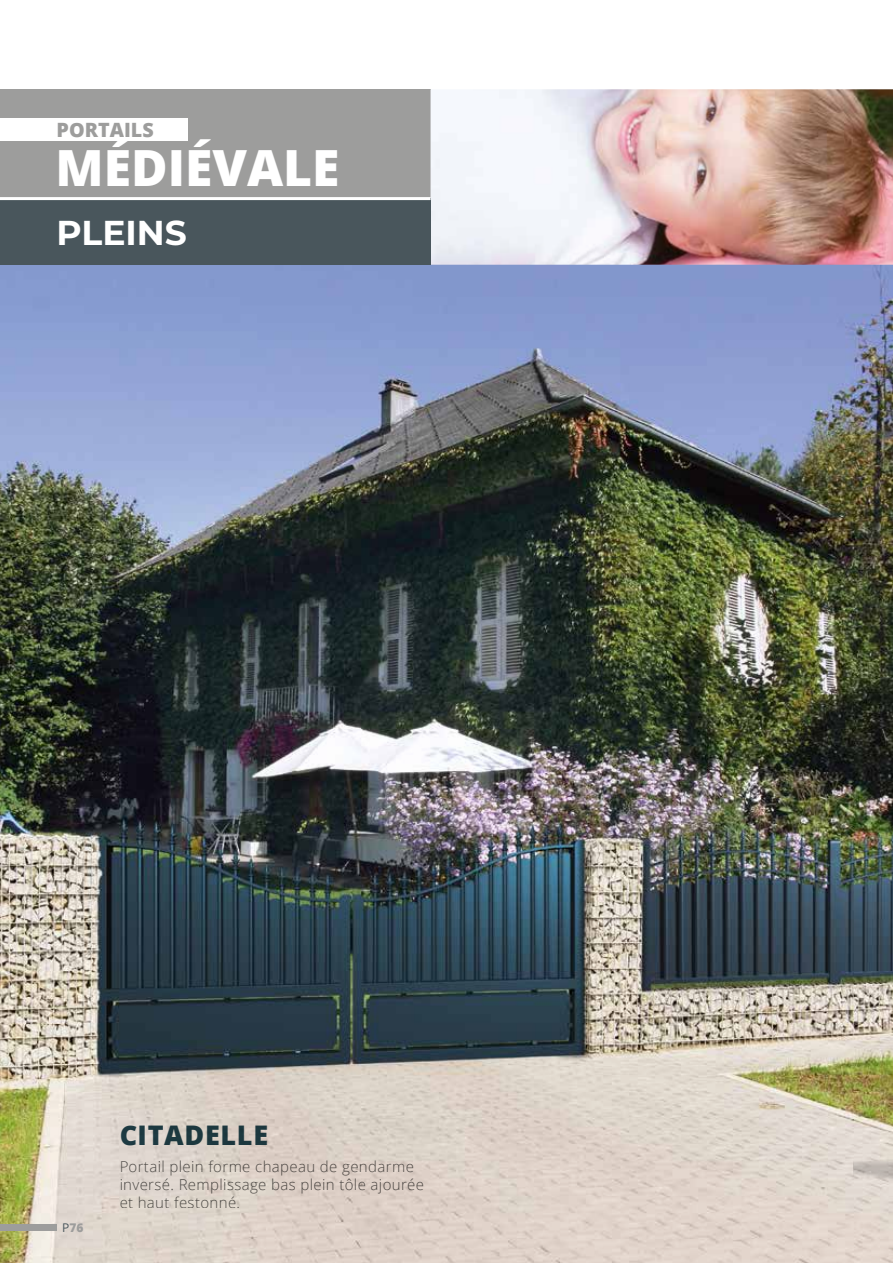
<style>
.page{position:relative;width:893px;height:1263px;background:#fff}
.page>*{position:absolute;margin:0;border:0;box-sizing:border-box;transform-origin:0 0}
.t1{font:800 49.8px "Open Sans";color:#fff}
.t2{font:700 34.5px "Montserrat";color:#fff}
.t3{font:800 27px "Open Sans";letter-spacing:.025em;color:#224652}
.t4{font:800 19.65px "Open Sans";color:#9d9d9c}
.t5{font:300 15px/18px "Open Sans";letter-spacing:.025em;color:#575756}
.t6{font:800 12px "Open Sans";color:#9d9d9c}
.s1{font-weight:400;color:#49565c}
</style>
<div class="page">
<img style="left:0;top:265px;width:893px;height:998px">
<div style="left:0;top:1224px;width:57px;height:7px;background:#9d9d9c"></div>
<div style="left:0;top:89px;width:431px;height:125px;background:#9d9d9c"></div>
<div style="left:0;top:118px;width:188px;height:22px;background:#fff"></div>
<img style="left:431px;top:89px;width:462px;height:176px">
<img style="left:854px;top:783px;width:39px;height:426px">
<div style="left:0;top:199px;width:431px;height:66px;background:#49565c"></div>
<hr style="left:0;top:197px;width:431px;height:3px;background:#fff">
<h3 class="t4" style="left:57px;top:115px;width:99px">PORTAILS</h3>
<h1 class="t1" style="left:55px;top:130px;width:286px">MÉDIÉVALE</h1>
<h2 class="t2" style="left:57px;top:208px;width:132px">PLEINS</h2>
<p class="t6" style="left:62px;top:1219px;width:23px"><span class="s1">P</span>76</p>
<h3 class="t3" style="left:119px;top:1115px;width:150px">CITADELLE</h3>
<p class="t5" style="left:119px;top:1157px;width:306px">Portail plein forme chapeau de gendarme inversé. Remplissage bas plein tôle ajourée et haut festonné.</p>
</div>
